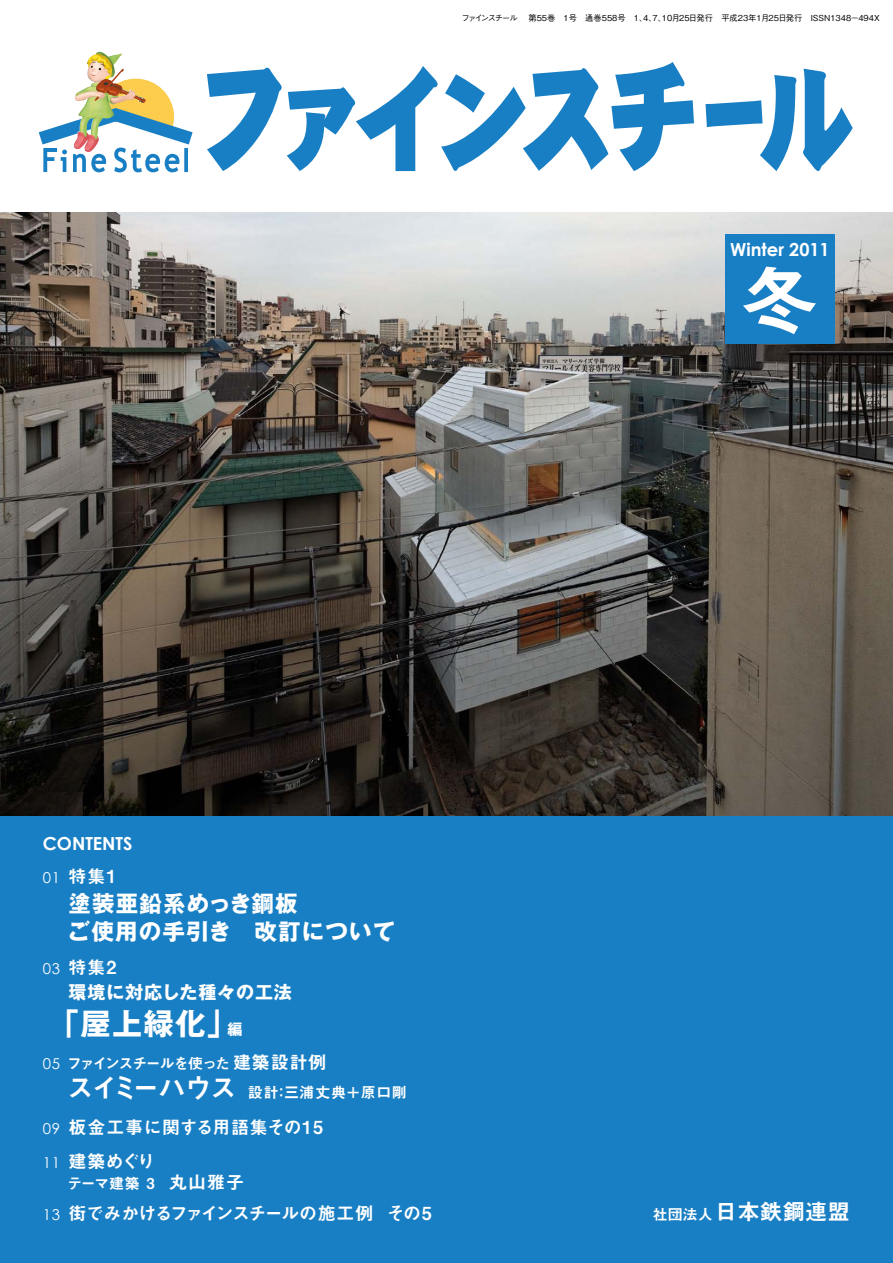
<style>
.page{position:relative;width:893px;height:1263px;background:#fff}
.page>*{position:absolute;margin:0;border:0;box-sizing:border-box;transform-origin:0 0}
.t1{font:75px "Midashi Go Pro MB31 90 pv RKSJ H";color:#fff}
.t2{font:30px "Gothic MB101 Pro Bold 90 pv RKSJ H";color:#fff}
.t3{font:22.5px/27.6px "Gothic MB101 Pro Bold 90 pv RKSJ H";letter-spacing:.05em;color:#fff}
.t4{font:22.5px "Midashi Go Pro MB31 90 pv RKSJ H";color:#fff}
.t5{font:18px/34.3px "Midashi Go Pro MB31 90 pv RKSJ H";letter-spacing:.02em;color:#fff}
.t6{font:18px "Midashi Go Pro MB31 90 pv RKSJ H";letter-spacing:-.07em;color:#fff}
.t7{font:700 18px "Century Gothic";color:#fff}
.t8{font:18px "Gothic MB101 Pro Bold 90 pv RKSJ H";letter-spacing:.05em;color:#fff}
.t9{font:18px "Midashi Go Pro MB31 90 pv RKSJ H";letter-spacing:-.005em;color:#fff}
.t10{font:15px "Midashi Go Pro MB31 90 pv RKSJ H";letter-spacing:-.1em;color:#fff}
.t11{font:15px "Midashi Go Pro MB31 90 pv RKSJ H";letter-spacing:.045em;color:#fff}
.t12{font:15px "Midashi Go Pro MB31 90 pv RKSJ H";letter-spacing:-.07em;color:#fff}
.t13{font:8.25px "Gothic BBB Pro Medium 90 pv RKSJ H";color:#000}
.t14{font:8.25px "Gothic BBB Pro Medium 90 pv RKSJ H";letter-spacing:-.16em;color:#000}
.s1{font-family:"Century Gothic";font-size:15px}
.s2{font-size:15px}
.s3{font-family:"Century Gothic"}
.s4{font-size:18px}
.s5{font-size:27px}
</style>
<div class="page">
<img style="left:0;top:213px;width:892px;height:604px">
<div style="left:0;top:817px;width:892px;height:446px;background:#197fc4"></div>
<svg style="left:287px;top:62px;width:407px;height:109px"></svg>
<svg style="left:705px;top:69px;width:147px;height:102px"></svg>
<div style="left:725px;top:234px;width:109px;height:110px;background:#197fc4"></div>
<svg style="left:38px;top:68px;width:243px;height:104px"></svg>
<img style="left:87px;top:52px;width:59px;height:100px">
<p class="t14" style="left:461px;top:15px;width:58px">ファインスチール</p>
<p class="t13" style="left:528px;top:15px;width:353px">第55巻 1号 通巻558号 1、4、7、10月25日発行 平成23年1月25日発行 ISSN1348－494X</p>
<h3 class="t7" style="left:730px;top:238px;width:101px">Winter 2011</h3>
<h1 class="t1" style="left:742px;top:271px;width:76px">冬</h1>
<h3 class="t7" style="left:43px;top:832px;width:91px">CONTENTS</h3>
<h3 class="t9" style="left:43px;top:870px;width:75px"><span class="s1">01</span> 特集1</h3>
<h3 class="t3" style="left:68px;top:893px;width:329px">塗装亜鉛系めっき鋼板<br>ご使用の手引き　改訂について</h3>
<h3 class="t9" style="left:43px;top:961px;width:75px"><span class="s1">03</span> 特集2</h3>
<h3 class="t8" style="left:69px;top:985px;width:225px">環境に対応した種々の工法</h3>
<h2 class="t2" style="left:49px;top:1012px;width:195px">「屋上緑化」<span class="s2">編</span></h2>
<h3 class="t10" style="left:43px;top:1057px;width:285px"><span class="s3">05</span> ファインスチールを使った<span class="s4">建築設計例</span></h3>
<h3 class="t11" style="left:67px;top:1087px;width:342px"><span class="s5">スイミーハウス</span> 設計：三浦丈典＋原口剛</h3>
<h3 class="t5" style="left:43px;top:1113px;width:282px"><span class="s1">09</span> 板金工事に関する用語集その15<br><span class="s1">11</span> 建築めぐり</h3>
<h3 class="t6" style="left:43px;top:1206px;width:390px"><span class="s1">13</span> 街でみかけるファインスチールの施工例 その5</h3>
<h3 class="t12" style="left:68px;top:1177px;width:178px">テーマ建築 3 <span class="s4">丸山雅子</span></h3>
<h3 class="t4" style="left:653px;top:1203px;width:198px"><span class="s2">社団法人</span> 日本鉄鋼連盟</h3>
</div>
